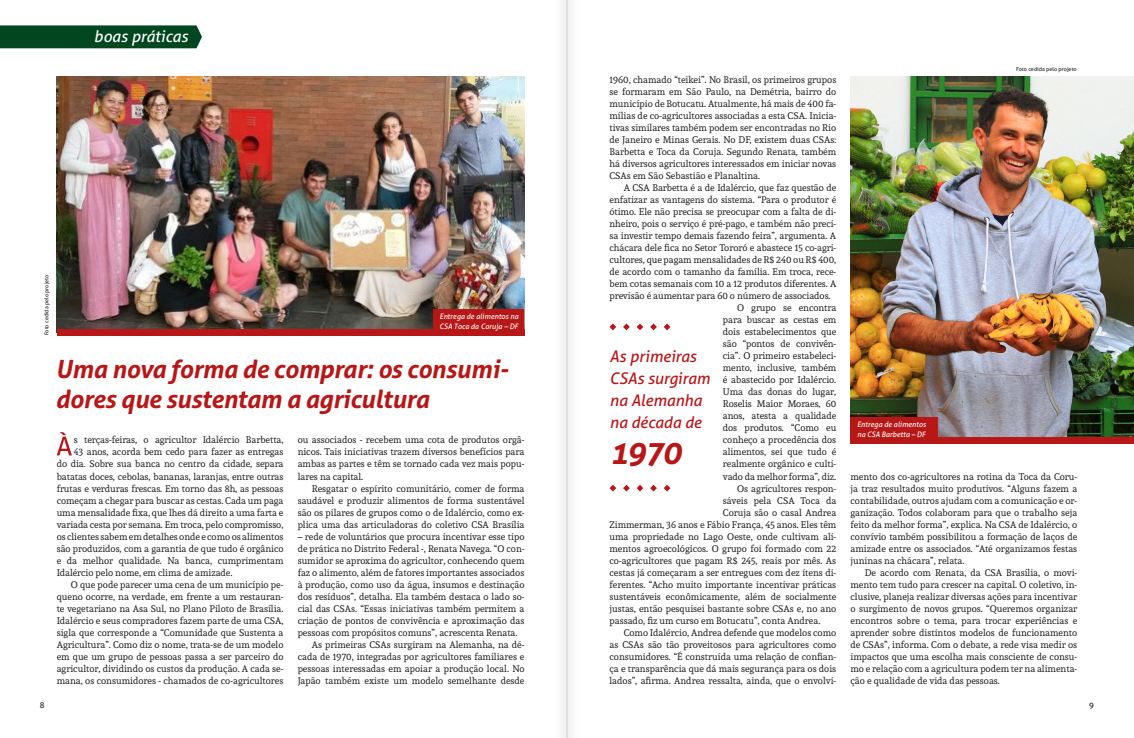
<style>
.page{position:relative;width:1134px;height:738px;background:#fff}
.page>*{position:absolute;margin:0;border:0;box-sizing:border-box;transform-origin:0 0}
.t1{font:italic 700 32px "Aller";color:#b81717}
.Destaque_texto{font:italic 700 25px/30px "Aller";letter-spacing:-.015em;color:#b81717}
.t2{font:italic 16px/22px "Aller";letter-spacing:-.005em;color:#b81717}
.Seção{font:italic 16px "Aller";color:#fff}
.Texto{font:9.5px/12px "Andada";color:#231f20;text-align:justify}
.Texto_-_1a_Linha{font:9.5px "Andada";letter-spacing:-.005em;color:#231f20}
.Título_Box{font:8px "Aller";color:#231f20}
.Texto-2{font:italic 7.5px/10px "Aller";color:#fff}
.Crédito_de_imagem{font:5.5px "Aller";color:#231f20}
</style>
<div class="page">
<img style="left:57px;top:76px;width:467px;height:253px">
<img style="left:850px;top:76px;width:284px;height:361px">
<svg style="left:650px;top:323px;width:7px;height:7px"></svg>
<svg style="left:664px;top:323px;width:6px;height:7px"></svg>
<svg style="left:609px;top:323px;width:7px;height:7px"></svg>
<svg style="left:623px;top:323px;width:7px;height:7px"></svg>
<svg style="left:637px;top:323px;width:6px;height:7px"></svg>
<svg style="left:650px;top:484px;width:7px;height:7px"></svg>
<svg style="left:664px;top:484px;width:6px;height:7px"></svg>
<svg style="left:609px;top:484px;width:7px;height:7px"></svg>
<svg style="left:623px;top:484px;width:7px;height:7px"></svg>
<svg style="left:637px;top:485px;width:6px;height:6px"></svg>
<div style="left:57px;top:329px;width:467px;height:6px;background:#b81717"></div>
<div style="left:850px;top:437px;width:284px;height:6px;background:#b81717"></div>
<div style="left:433px;top:309px;width:91px;height:26px;background:#b81717"></div>
<div style="left:850px;top:417px;width:88px;height:26px;background:#b81717"></div>
<svg style="left:57px;top:432px;width:15px;height:23px"></svg>
<div style="left:555px;top:0;width:23px;height:737px;background:#f6f6f6"></div>
<hr style="left:567px;top:0;width:1px;height:737px;background:#d1d2d4">
<svg style="left:0;top:25px;width:202px;height:23px;background:#10522d"></svg>
<div style="left:32px;top:30px;width:156px;height:15px;background:#00471f"></div>
<p class="Seção" style="left:94px;top:26px;width:96px">boas práticas</p>
<p class="Crédito_de_imagem" style="left:43px;top:335px;width:62px;rotate:-90deg">Foto cedida pelo projeto</p>
<p class="Texto-2" style="left:439px;top:311px;width:81px">Entrega de alimentos na<br>CSA Toca da Coruja – DF</p>
<p class="Destaque_texto" style="left:56px;top:353px;width:454px">Uma nova forma de comprar: os consumi&shy;dores que sustentam a agricultura</p>
<p class="Texto_-_1a_Linha" style="left:74px;top:433px;width:211px">s terças-feiras, o agricultor Idalércio Barbetta,</p>
<p class="Texto_-_1a_Linha" style="left:74px;top:445px;width:211px">43 anos, acorda bem cedo para fazer as entregas</p>
<p class="Texto_-_1a_Linha" style="left:57px;top:457px;width:228px">do dia. Sobre sua banca no centro da cidade, separa</p>
<p class="Texto_-_1a_Linha" style="left:57px;top:469px;width:228px">batatas doces, cebolas, bananas, laranjas, entre outras</p>
<p class="Texto_-_1a_Linha" style="left:57px;top:481px;width:228px">frutas e verduras frescas. Em torno das 8h, as pessoas</p>
<p class="Texto_-_1a_Linha" style="left:57px;top:493px;width:228px">começam a chegar para buscar as cestas. Cada um paga</p>
<p class="Texto_-_1a_Linha" style="left:57px;top:505px;width:228px">uma mensalidade fixa, que lhes dá direito a uma farta e</p>
<p class="Texto_-_1a_Linha" style="left:57px;top:517px;width:228px">variada cesta por semana. Em troca, pelo compromisso,</p>
<p class="Texto_-_1a_Linha" style="left:57px;top:529px;width:228px">os clientes sabem em detalhes onde e como os alimentos</p>
<p class="Texto_-_1a_Linha" style="left:57px;top:541px;width:228px">são produzidos, com a garantia de que tudo é orgânico</p>
<p class="Texto_-_1a_Linha" style="left:57px;top:553px;width:228px">e da melhor qualidade. Na banca, cumprimentam</p>
<p class="Texto_-_1a_Linha" style="left:57px;top:565px;width:177px">Idalércio pelo nome, em clima de amizade.</p>
<p class="Texto" style="left:57px;top:577px;width:228px;text-indent:14px">O que pode parecer uma cena de um município pe&shy;queno ocorre, na verdade, em frente a um restauran&shy;te vegetariano na Asa Sul, no Plano Piloto de Brasília.<br>Idalércio e seus compradores fazem parte de uma CSA, sigla que corresponde a “Comunidade que Sustenta a Agricultura”. Como diz o nome, trata-se de um modelo em que um grupo de pessoas passa a ser parceiro do agricultor, dividindo os custos da produção. A cada se&shy;mana, os consumidores - chamados de co-agricultores</p>
<p class="Texto" style="left:298px;top:433px;width:228px">ou associados - recebem uma cota de produtos orgâ&shy;nicos. Tais iniciativas trazem diversos benefícios para ambas as partes e têm se tornado cada vez mais popu&shy;lares na capital.</p>
<p class="Texto" style="left:298px;top:481px;width:228px;text-indent:14px">Resgatar o espírito comunitário, comer de forma saudável e produzir alimentos de forma sustentável são os pilares de grupos como o de Idalércio, como ex&shy;plica uma das articuladoras do coletivo CSA Brasília</p>
<p class="Texto" style="left:298px;top:529px;width:228px">– rede de voluntários que procura incentivar esse tipo de prática no Distrito Federal -, Renata Navega. “O con&shy;sumidor se aproxima do agricultor, conhecendo quem faz o alimento, além de fatores importantes associados à produção, como uso da água, insumos e destinação dos resíduos”, detalha. Ela também destaca o lado so&shy;cial das CSAs. “Essas iniciativas também permitem a criação de pontos de convivência e aproximação das pessoas com propósitos comuns”, acrescenta Renata.</p>
<p class="Texto" style="left:298px;top:637px;width:228px;text-indent:14px">As primeiras CSAs surgiram na Alemanha, na dé&shy;cada de 1970, integradas por agricultores familiares e pessoas interessadas em apoiar a produção local. No Japão também existe um modelo semelhante desde</p>
<p class="Texto" style="left:609px;top:73px;width:228px">1960, chamado “teikei”. No Brasil, os primeiros grupos se formaram em São Paulo, na Demétria, bairro do município de Botucatu. Atualmente, há mais de 400 fa&shy;mílias de co-agricultores associadas a esta CSA. Inicia&shy;tivas similares também podem ser encontradas no Rio de Janeiro e Minas Gerais. No DF, existem duas CSAs:<br>Barbetta e Toca da Coruja. Segundo Renata, também há diversos agricultores interessados em iniciar novas CSAs em São Sebastião e Planaltina.</p>
<p class="Texto" style="left:609px;top:181px;width:228px;text-indent:14px">A CSA Barbetta é a de Idalércio, que faz questão de enfatizar as vantagens do sistema. “Para o produtor é ótimo. Ele não precisa se preocupar com a falta de di&shy;nheiro, pois o serviço é pré-pago, e também não preci&shy;sa investir tempo demais fazendo feira”, argumenta. A chácara dele fica no Setor Tororó e abastece 15 co-agri&shy;cultores, que pagam mensalidades de R$ 240 ou R$ 400, de acordo com o tamanho da família. Em troca, rece&shy;bem cotas semanais com 10 a 12 produtos diferentes. A previsão é aumentar para 60 o número de associados.</p>
<p class="Texto" style="left:723px;top:301px;width:115px;text-indent:14px">O grupo se encontra para buscar as cestas em dois estabelecimentos que são “pontos de convivên&shy;cia”. O primeiro estabeleci&shy;mento, inclusive, também é abastecido por Idalércio.<br>Uma das donas do lugar, Roselis Maior Moraes, 60 anos, atesta a qualidade dos produtos. “Como eu conheço a procedência dos alimentos, sei que tudo é realmente orgânico e culti&shy;vado da melhor forma”, diz.</p>
<p class="Texto" style="left:737px;top:481px;width:101px">Os agricultores respon-</p>
<p class="Texto" style="left:723px;top:493px;width:115px">sáveis pela CSA Toca da</p>
<p class="Texto" style="left:723px;top:505px;width:115px">Coruja são o casal Andrea</p>
<p class="Texto" style="left:609px;top:517px;width:228px">Zimmerman, 36 anos e Fábio França, 45 anos. Eles têm</p>
<p class="Texto" style="left:609px;top:529px;width:228px">uma propriedade no Lago Oeste, onde cultivam ali-</p>
<p class="Texto" style="left:609px;top:541px;width:228px">mentos agroecológicos. O grupo foi formado com 22</p>
<p class="Texto" style="left:609px;top:553px;width:228px">co-agricultores que pagam R$ 245, reais por mês. As</p>
<p class="Texto" style="left:609px;top:565px;width:228px">cestas já começaram a ser entregues com dez ítens di-</p>
<p class="Texto" style="left:609px;top:577px;width:228px">ferentes. “Acho muito importante incentivar práticas</p>
<p class="Texto" style="left:609px;top:589px;width:228px">sustentáveis econômicamente, além de socialmente</p>
<p class="Texto" style="left:609px;top:601px;width:228px">justas, então pesquisei bastante sobre CSAs e, no ano</p>
<p class="Texto" style="left:609px;top:613px;width:212px">passado, fiz um curso em Botucatu”, conta Andrea.</p>
<p class="Texto" style="left:609px;top:625px;width:228px;text-indent:14px">Como Idalércio, Andrea defende que modelos como as CSAs são tão proveitosos para agricultores como consumidores. “É construída uma relação de confian&shy;ça e transparência que dá mais segurança para os dois lados”, afirma. Andrea ressalta, ainda, que o envolvi-</p>
<p class="t2" style="left:609px;top:345px;width:102px">As primeiras<br>CSAs surgiram na Alemanha na década de</p>
<p class="t1" style="left:609px;top:432px;width:73px">1970</p>
<p class="Crédito_de_imagem" style="left:1016px;top:66px;width:62px">Foto cedida pelo projeto</p>
<p class="Texto-2" style="left:857px;top:419px;width:71px">Entrega de alimentos na CSA Barbetta – DF</p>
<p class="Texto" style="left:850px;top:469px;width:228px">mento dos co-agricultores na rotina da Toca da Coru&shy;ja traz resultados muito produtivos. “Alguns fazem a contabilidade, outros ajudam com a comunicação e or&shy;ganização. Todos colaboram para que o trabalho seja feito da melhor forma”, explica. Na CSA de Idalércio, o convívio também possibilitou a formação de laços de amizade entre os associados. “Até organizamos festas juninas na chácara”, relata.</p>
<p class="Texto" style="left:850px;top:565px;width:228px;text-indent:14px">De acordo com Renata, da CSA Brasília, o movi&shy;mento tem tudo para crescer na capital. O coletivo, in&shy;clusive, planeja realizar diversas ações para incentivar o surgimento de novos grupos. “Queremos organizar encontros sobre o tema, para trocar experiências e aprender sobre distintos modelos de funcionamento de CSAs”, informa. Com o debate, a rede visa medir os impactos que uma escolha mais consciente de consu&shy;mo e relação com a agricultura podem ter na alimenta&shy;ção e qualidade de vida das pessoas.</p>
<p class="Título_Box" style="left:40px;top:699px;width:6px">8</p>
<p class="Título_Box" style="left:1089px;top:699px;width:6px">9</p>
</div>
